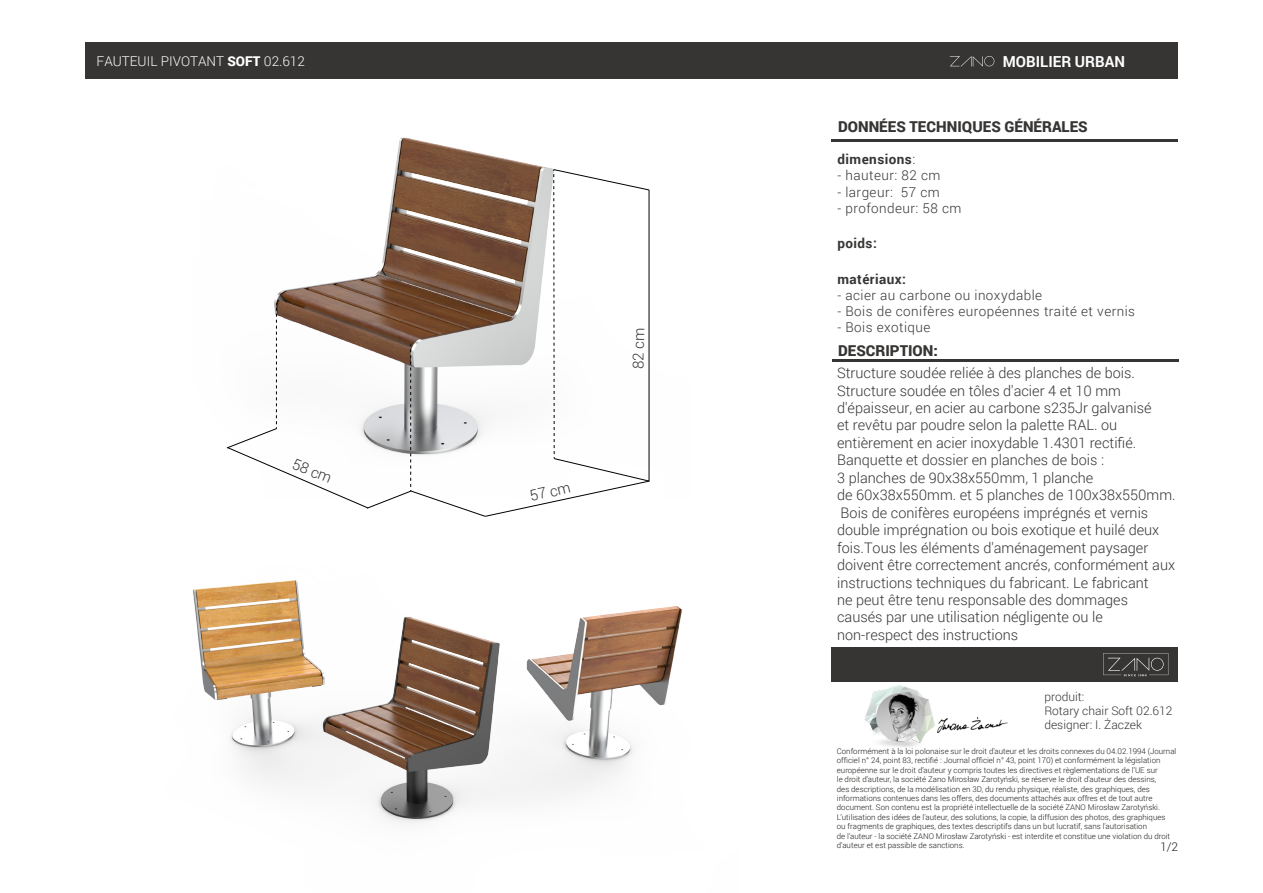
<style>
.page{position:relative;width:1263px;height:893px;background:#fff}
.page>*{position:absolute;margin:0;border:0;box-sizing:border-box;transform-origin:0 0}
.t1{font:700 15.15px "Roboto";color:#fff}
.t2{font:900 15px "Roboto";color:#363534}
.t3{font:300 15px "Roboto";color:#363534}
.t4{font:300 14.55px/17.4px "Roboto";color:#363534}
.t5{font:300 13.5px "Roboto";letter-spacing:.035em;color:#363534}
.t6{font:700 13.5px "Roboto";letter-spacing:.035em;color:#363534}
.t7{font:300 13.5px "Roboto";color:#fff}
.t8{font:300 12px/14.4px "Roboto";color:#363534}
.t9{font:300 12px "Roboto";color:#1d1d1b}
.t10{font:300 7.8px/9.4px "Roboto";color:#1d1d1b}
.s1{font-weight:900}
.s2{font-weight:300}
</style>
<div class="page">
<img style="left:106px;top:78px;width:584px;height:91px">
<div style="left:85px;top:43px;width:1093px;height:34px;background:#363534"></div>
<div style="left:85px;top:44px;width:1093px;height:34px;background:#363534"></div>
<svg style="left:950px;top:56px;width:44px;height:11px"></svg>
<img style="left:864px;top:685px;width:144px;height:62px">
<img style="left:193px;top:580px;width:490px;height:244px">
<svg style="left:226px;top:169px;width:424px;height:348px"></svg>
<hr style="left:831px;top:139px;width:346px;height:2px;background:#363534">
<hr style="left:832px;top:360px;width:346px;height:2px;background:#363534">
<div style="left:831px;top:648px;width:347px;height:34px;background:#363534"></div>
<svg style="left:1103px;top:653px;width:65px;height:23px"></svg>
<h3 class="t7" style="left:97px;top:52px;width:210px">FAUTEUIL PIVOTANT <span class="s1">SOFT</span> 02.612</h3>
<h2 class="t3" style="left:297px;top:453px;width:43px;rotate:22deg">58 cm</h2>
<h2 class="t3" style="left:528px;top:486px;width:43px;rotate:-13deg">57 cm</h2>
<h2 class="t3" style="left:628px;top:369px;width:43px;rotate:-89deg">82 cm</h2>
<h1 class="t1" style="left:1016px;top:49px;width:141px">AŁA ARCHITEKTURA</h1>
<h1 class="t1" style="left:1003px;top:51px;width:124px">MOBILIER URBAN</h1>
<h2 class="t2" style="left:838px;top:116px;width:251px">DONNÉES TECHNIQUES GÉNÉRALES</h2>
<h3 class="t6" style="left:837px;top:150px;width:79px">dimensions<span class="s2">:</span></h3>
<h3 class="t5" style="left:837px;top:166px;width:105px">- hauteur: 82 cm</h3>
<h3 class="t5" style="left:837px;top:182px;width:104px">- largeur: 57 cm</h3>
<h3 class="t5" style="left:837px;top:199px;width:126px">- profondeur: 58 cm</h3>
<h3 class="t6" style="left:837px;top:234px;width:41px">poids:</h3>
<h3 class="t6" style="left:837px;top:269px;width:70px">matériaux:</h3>
<h3 class="t5" style="left:837px;top:286px;width:206px">- acier au carbone ou inoxydable</h3>
<h3 class="t5" style="left:837px;top:302px;width:299px">- Bois de conifères européennes traité et vernis</h3>
<h3 class="t5" style="left:837px;top:318px;width:95px">- Bois exotique</h3>
<h2 class="t2" style="left:838px;top:340px;width:101px">DESCRIPTION:</h2>
<p class="t4" style="left:837px;top:364px;width:340px">Structure soudée reliée à des planches de bois.<br>Structure soudée en tôles d'acier 4 et 10 mm d'épaisseur, en acier au carbone s235Jr galvanisé<br>et revêtu par poudre selon la palette RAL. ou entièrement en acier inoxydable 1.4301 rectifié.<br>Banquette et dossier en planches de bois :<br>3 planches de 90x38x550mm, 1 planche<br>de 60x38x550mm. et 5 planches de 100x38x550mm.<br>Bois de conifères européens imprégnés et vernis double imprégnation ou bois exotique et huilé deux fois.Tous les éléments d'aménagement paysager doivent être correctement ancrés, conformément aux instructions techniques du fabricant. Le fabricant<br>ne peut être tenu responsable des dommages causés par une utilisation négligente ou le non-respect des instructions</p>
<h3 class="t8" style="left:1044px;top:689px;width:130px">produit:<br>Rotary chair Soft 02.612 designer: I. Żaczek</h3>
<p class="t10" style="left:837px;top:746px;width:341px">Conformément à la loi polonaise sur le droit d'auteur et les droits connexes du 04.02.1994 (Journal officiel n° 24, point 83, rectifié : Journal officiel n° 43, point 170) et conformément la législation européenne sur le droit d’auteur y compris toutes les directives et règlementations de l’UE sur<br>le droit d’auteur, la société Zano Mirosław Zarotyński, se réserve le droit d'auteur des dessins,<br>des descriptions, de la modélisation en 3D, du rendu physique, réaliste, des graphiques, des informations contenues dans les offers, des documents attachés aux offres et de tout autre document. Son contenu est la propriété intellectuelle de la société ZANO Mirosław Zarotyński.<br>L’utilisation des idées de l'auteur, des solutions, la copie, la diffusion des photos, des graphiques<br>ou fragments de graphiques, des textes descriptifs dans un but lucratif, sans l'autorisation<br>de l'auteur - la société ZANO Mirosław Zarotyński - est interdite et constitue une violation du droit d'auteur et est passible de sanctions.</p>
<h3 class="t9" style="left:1160px;top:838px;width:20px">1/2</h3>
</div>
